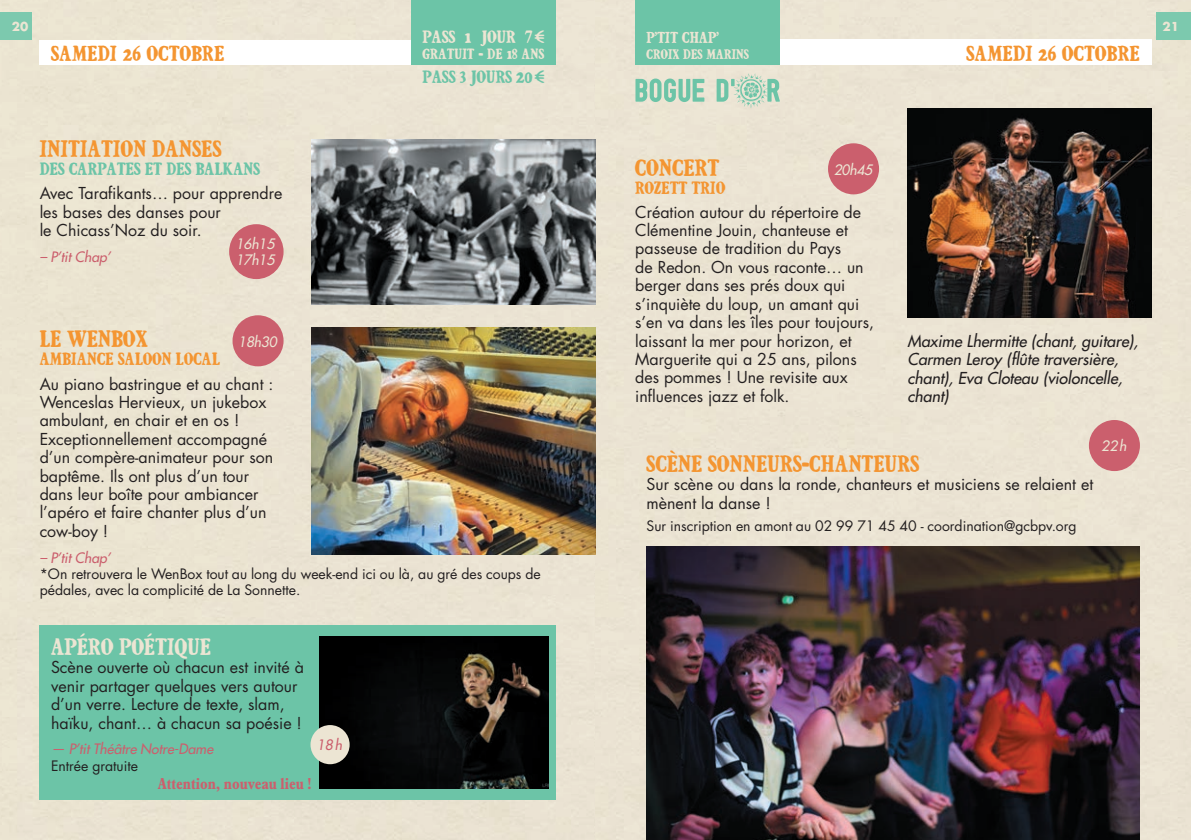
<style>
.page{position:relative;width:1191px;height:840px;background:#fff}
.page>*{position:absolute;margin:0;border:0;box-sizing:border-box;transform-origin:0 0}
.t1{font:24px "Plantin Heavy Condensedfelttip";color:#f49531}
.t2{font:24px "Plantin Heavy Condensedfelttip";color:#ece5d3}
.t3{font:22px "Plantin Heavy Condensedfelttip";letter-spacing:.005em;color:#f49531}
.t4{font:18px "Plantin Heavy Condensedfelttip";color:#6cc4a7}
.t5{font:18px "Plantin Heavy Condensedfelttip";color:#f49531}
.t6{font:18px "Plantin Heavy Condensedfelttip";color:#ece5d3}
.t7{font:16px/18.4px "Futura Std";color:#231f20}
.t8{font:italic 500 16px/18.4px "Futura Std";color:#231f20}
.t9{font:700 condensed 16px "Plantin Std";color:#cb5f6d}
.t10{font:16px "Plantin Heavy Condensedfelttip";color:#ece5d3}
.t11{font:15px "Plantin Heavy Condensedfelttip";letter-spacing:.005em;color:#ece5d3}
.t12{font:14px/16px "Futura Std";color:#231f20}
.t13{font:italic 500 14px "Futura Std";color:#cb5f6d}
.t14{font:italic 500 14px/16px "Futura Std";letter-spacing:-.02em;color:#ece5d3}
.t15{font:14px "Plantin Heavy Condensedfelttip";color:#ece5d3}
.t16{font:700 12px "Futura Std";color:#ece5d3}
.s1{font-size:20px}
</style>
<div class="page">
<div style="left:0;top:0;width:1191px;height:839px;background:#ebe3d2"></div>
<div style="left:0;top:12px;width:31px;height:28px;background:#7cc9ae"></div>
<div style="left:1157px;top:12px;width:34px;height:28px;background:#7cc9ae"></div>
<div style="left:635px;top:40px;width:516px;height:25px;background:#fff"></div>
<div style="left:40px;top:40px;width:516px;height:25px;background:#fff"></div>
<img style="left:646px;top:546px;width:494px;height:293px">
<div style="left:1089px;top:420px;width:51px;height:51px;background:#cb5f6d;border-radius:50%"></div>
<div style="left:828px;top:143px;width:51px;height:51px;background:#cb5f6d;border-radius:50%"></div>
<div style="left:635px;top:0;width:145px;height:65px;background:#6cc4a7"></div>
<img style="left:907px;top:108px;width:244px;height:209px">
<div style="left:40px;top:625px;width:516px;height:174px;background:#6cc4a7"></div>
<img style="left:312px;top:327px;width:283px;height:226px">
<img style="left:312px;top:139px;width:283px;height:165px">
<div style="left:232px;top:315px;width:51px;height:51px;background:#cb5f6d;border-radius:50%"></div>
<div style="left:229px;top:224px;width:54px;height:55px;background:#cb5f6d;border-radius:50%"></div>
<div style="left:411px;top:0;width:145px;height:65px;background:#6cc4a7"></div>
<img style="left:319px;top:636px;width:230px;height:152px">
<div style="left:310px;top:724px;width:40px;height:39px;background:#ece5d3;border-radius:50%"></div>
<svg style="left:635px;top:78px;width:69px;height:24px;background:#9fd1b8"></svg>
<svg style="left:716px;top:73px;width:64px;height:35px;background:#bfd9c4"></svg>
<p class="t16" style="left:12px;top:18px;width:18px">20</p>
<p class="t16" style="left:1162px;top:18px;width:18px">21</p>
<h2 class="t3" style="left:51px;top:41px;width:175px">SAMEDI 26 OCTOBRE</h2>
<h2 class="t3" style="left:966px;top:41px;width:175px">SAMEDI 26 OCTOBRE</h2>
<p class="t6" style="left:422px;top:27px;width:123px">PASS 1 JOUR <sup>7</sup>€</p>
<p class="t11" style="left:422px;top:46px;width:123px">GRATUIT - DE 18 ANS</p>
<p class="t10" style="left:646px;top:29px;width:74px">P'TIT CHAP'</p>
<p class="t15" style="left:646px;top:47px;width:104px">CROIX DES MARINS</p>
<h1 class="t1" style="left:40px;top:135px;width:184px">INITIATION DANSES</h1>
<p class="t4" style="left:40px;top:159px;width:222px">DES CARPATES ET DES BALKANS</p>
<p class="t7" style="left:40px;top:184px;width:244px">Avec Tarafikants… pour apprendre les bases des danses pour<br>le Chicass’Noz du soir.</p>
<p class="t13" style="left:40px;top:248px;width:73px">– P’tit Chap’</p>
<p class="t14" style="left:236px;top:236px;width:40px">16h15<br>17h15</p>
<p class="t4" style="left:422px;top:67px;width:123px">PASS 3 JOURS <span class="s1">20</span>€</p>
<h1 class="t1" style="left:40px;top:325px;width:110px">LE WENBOX</h1>
<p class="t5" style="left:40px;top:349px;width:182px">AMBIANCE SALOON LOCAL</p>
<p class="t7" style="left:40px;top:374px;width:235px">Au piano bastringue et au chant :<br>Wenceslas Hervieux, un jukebox ambulant, en chair et en os !<br>Exceptionnellement accompagné d’un compère-animateur pour son baptême. Ils ont plus d’un tour dans leur boîte pour ambiancer l’apéro et faire chanter plus d’un cow-boy !</p>
<p class="t13" style="left:40px;top:548px;width:73px">– P’tit Chap’</p>
<p class="t12" style="left:40px;top:565px;width:502px">*On retrouvera le WenBox tout au long du week-end ici ou là, au gré des coups de pédales, avec la complicité de La Sonnette.</p>
<p class="t14" style="left:238px;top:333px;width:40px">18h30</p>
<h1 class="t2" style="left:51px;top:633px;width:162px">APÉRO POÉTIQUE</h1>
<p class="t7" style="left:51px;top:658px;width:254px">Scène ouverte où chacun est invité à venir partager quelques vers autour d’un verre. Lecture de texte, slam, haïku, chant… à chacun sa poésie !</p>
<p class="t13" style="left:51px;top:740px;width:164px">— P’tit Théâtre Notre-Dame</p>
<p class="t12" style="left:51px;top:757px;width:89px">Entrée gratuite</p>
<p class="t9" style="left:158px;top:773px;width:155px">Attention, nouveau lieu !</p>
<p class="t13" style="left:317px;top:736px;width:27px">18h</p>
<h1 class="t1" style="left:635px;top:154px;width:86px">CONCERT</h1>
<p class="t5" style="left:635px;top:177px;width:92px">ROZETT TRIO</p>
<p class="t7" style="left:635px;top:202px;width:240px">Création autour du répertoire de<br>Clémentine Jouin, chanteuse et passeuse de tradition du Pays<br>de Redon. On vous raconte… un berger dans ses prés doux qui s’inquiète du loup, un amant qui s’en va dans les îles pour toujours, laissant la mer pour horizon, et<br>Marguerite qui a 25 ans, pilons des pommes ! Une revisite aux influences jazz et folk.</p>
<p class="t14" style="left:833px;top:162px;width:40px">20h45</p>
<p class="t8" style="left:907px;top:332px;width:232px">Maxime Lhermitte (chant, guitare),<br>Carmen Leroy (flûte traversière, chant), Eva Cloteau (violoncelle, chant)</p>
<h1 class="t1" style="left:646px;top:450px;width:274px">SCÈNE SONNEURS-CHANTEURS</h1>
<p class="t7" style="left:646px;top:475px;width:448px">Sur scène ou dans la ronde, chanteurs et musiciens se relaient et mènent la danse !</p>
<p class="t12" style="left:646px;top:517px;width:431px">Sur inscription en amont au 02 99 71 45 40 - coordination@gcbpv.org</p>
<p class="t14" style="left:1101px;top:438px;width:27px">22h</p>
</div>
